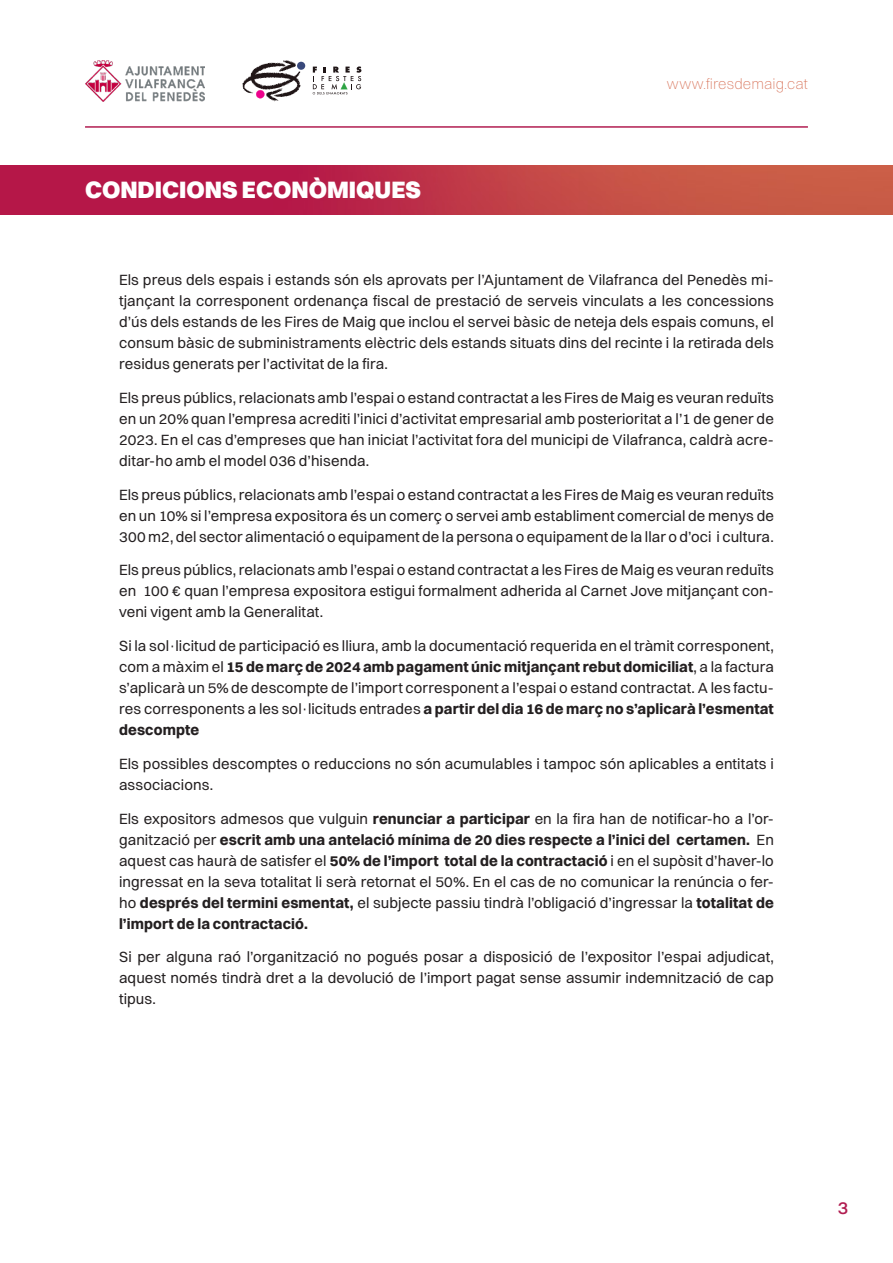
<style>
.page{position:relative;width:893px;height:1263px;background:#fff}
.page>*{position:absolute;margin:0;border:0;box-sizing:border-box;transform-origin:0 0}
.t1{font:900 24px "Switzer";color:#fff}
.t2{font:500 18px "Switzer";color:#b11d51}
.t3{font:15px/21px "Switzer";letter-spacing:.005em;color:#231f20;text-align:justify}
.Estilo_de_párrafo_1{font:200 15px "Switzer";letter-spacing:.005em;color:#d66d52}
.s1{font-weight:700}
</style>
<div class="page">
<img style="left:1px;top:166px;width:892px;height:48px">
<img style="left:0;top:166px;width:1px;height:48px">
<hr style="left:85px;top:126px;width:723px;height:2px;background:#b11d51">
<img style="left:85px;top:60px;width:119px;height:41px">
<div style="left:297px;top:62px;width:8px;height:8px;background:#39497b;border-radius:50%"></div>
<svg style="left:242px;top:60px;width:59px;height:41px"></svg>
<svg style="left:313px;top:66px;width:48px;height:29px"></svg>
<p class="t1" style="left:85px;top:174px;width:337px">CONDICIONS ECONÒMIQUES</p>
<p class="Estilo_de_párrafo_1" style="left:667px;top:75px;width:143px">www.firesdemaig.cat</p>
<p class="t3" style="left:119px;top:269px;width:656px">Els preus dels espais i estands són els aprovats per l’Ajuntament de Vilafranca del Penedès mi&shy;tjançant la corresponent ordenança fiscal de prestació de serveis vinculats a les concessions d’ús dels estands de les Fires de Maig que inclou el servei bàsic de neteja dels espais comuns, el consum bàsic de subministraments elèctric dels estands situats dins del recinte i la retirada dels residus generats per l’activitat de la fira.</p>
<p class="t3" style="left:119px;top:387px;width:656px">Els preus públics, relacionats amb l’espai o estand contractat a les Fires de Maig es veuran reduïts en un 20% quan l’empresa acrediti l’inici d’activitat empresarial amb posterioritat a l’1 de gener de 2023. En el cas d’empreses que han iniciat l’activitat fora del municipi de Vilafranca, caldrà acre&shy;ditar-ho amb el model 036 d’hisenda.</p>
<p class="t3" style="left:119px;top:484px;width:656px">Els preus públics, relacionats amb l’espai o estand contractat a les Fires de Maig es veuran reduïts en un 10% si l’empresa expositora és un comerç o servei amb establiment comercial de menys de 300 m2, del sector alimentació o equipament de la persona o equipament de la llar o d’oci i cultura.</p>
<p class="t3" style="left:119px;top:559px;width:656px">Els preus públics, relacionats amb l’espai o estand contractat a les Fires de Maig es veuran reduïts en 100 € quan l’empresa expositora estigui formalment adherida al Carnet Jove mitjançant con&shy;veni vigent amb la Generalitat.</p>
<p class="t3" style="left:119px;top:635px;width:656px">Si la sol·licitud de participació es lliura, amb la documentació requerida en el tràmit corresponent, com a màxim el <span class="s1">15 de març de 2024 amb pagament únic mitjançant rebut domiciliat</span>, a la factura s’aplicarà un 5% de descompte de l’import corresponent a l’espai o estand contractat. A les factu&shy;res corresponents a les sol·licituds entrades <span class="s1">a partir del dia 16 de març no s’aplicarà l’esmentat descompte</span></p>
<p class="t3" style="left:119px;top:753px;width:656px">Els possibles descomptes o reduccions no són acumulables i tampoc són aplicables a entitats i associacions.</p>
<p class="t3" style="left:119px;top:808px;width:656px">Els expositors admesos que vulguin <span class="s1">renunciar a participar</span> en la fira han de notificar-ho a l’or&shy;ganització per <span class="s1">escrit amb una antelació mínima de 20 dies respecte a l’inici del certamen.</span> En aquest cas haurà de satisfer el <span class="s1">50% de l’import total de la contractació</span> i en el supòsit d’haver-lo ingressat en la seva totalitat li serà retornat el 50%. En el cas de no comunicar la renúncia o fer&shy;ho <span class="s1">després del termini esmentat,</span> el subjecte passiu tindrà l’obligació d’ingressar la <span class="s1">totalitat de l’import de la contractació.</span></p>
<p class="t3" style="left:119px;top:946px;width:656px">Si per alguna raó l’organització no pogués posar a disposició de l’expositor l’espai adjudicat, aquest només tindrà dret a la devolució de l’import pagat sense assumir indemnització de cap tipus.</p>
<p class="t2" style="left:838px;top:1197px;width:12px">3</p>
</div>
